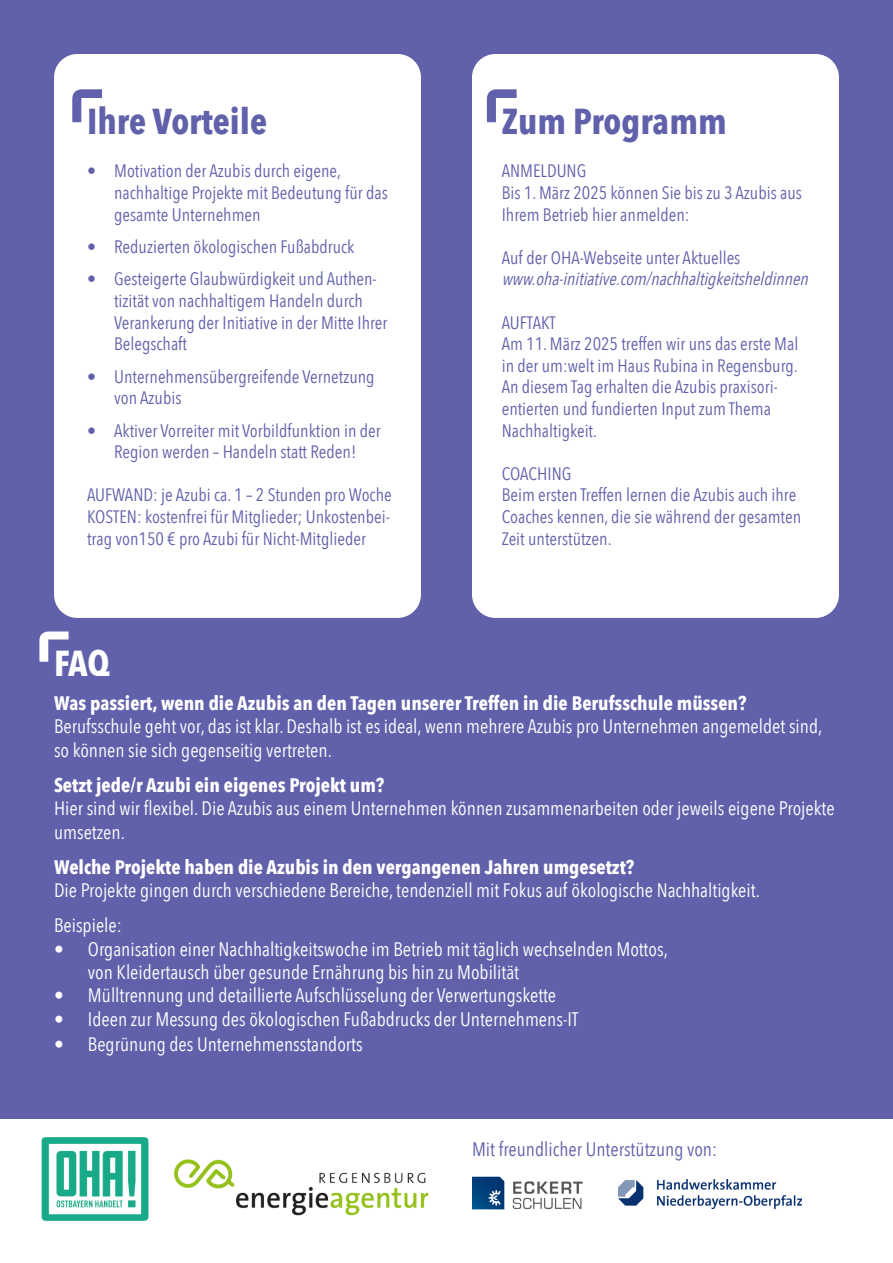
<style>
.page{position:relative;width:893px;height:1263px;background:#fff}
.page>*{position:absolute;margin:0;border:0;box-sizing:border-box;transform-origin:0 0}
.t1{font:700 36px "Avenir Next Condensed";color:#6161ab}
.t2{font:700 36px "Avenir Next Condensed";color:#fff}
.t3{font:19.5px/23.4px "Avenir Next Condensed";color:#fff}
.t4{font:700 19.5px "Avenir Next Condensed";color:#fff}
.t5{font:19.5px "Avenir Next Condensed";color:#6161ab}
.t6{font:18px/21.6px "Avenir Next Condensed";color:#6161ab}
.t7{font:italic 18px "Avenir Next Condensed";color:#6161ab}
</style>
<div class="page">
<div style="left:0;top:0;width:893px;height:1118px;background:#6161ab"></div>
<div style="left:55px;top:55px;width:365px;height:561px;background:#fff;border-radius:22px"></div>
<div style="left:54px;top:54px;width:367px;height:564px;border:3px solid #fff;border-radius:22px"></div>
<svg style="left:72px;top:89px;width:30px;height:33px"></svg>
<div style="left:473px;top:55px;width:365px;height:561px;background:#fff;border-radius:22px"></div>
<div style="left:472px;top:54px;width:367px;height:564px;border:3px solid #fff;border-radius:22px"></div>
<svg style="left:487px;top:89px;width:30px;height:33px"></svg>
<svg style="left:39px;top:631px;width:30px;height:31px"></svg>
<img style="left:619px;top:1179px;width:182px;height:30px">
<img style="left:41px;top:1137px;width:108px;height:85px">
<img style="left:174px;top:1159px;width:255px;height:57px">
<img style="left:472px;top:1176px;width:111px;height:34px">
<p class="t1" style="left:87px;top:99px;width:181px">Ihre Vorteile</p>
<p class="t6" style="left:114px;top:159px;width:275px;text-indent:-27px">• Motivation der Azubis durch eigene, nachhaltige Projekte mit Bedeutung für das gesamte Unternehmen</p>
<p class="t6" style="left:87px;top:235px;width:269px">• Reduzierten ökologischen Fußabdruck</p>
<p class="t6" style="left:114px;top:267px;width:275px;text-indent:-27px">• Gesteigerte Glaubwürdigkeit und Authen&shy;tizität von nachhaltigem Handeln durch Verankerung der Initiative in der Mitte Ihrer Belegschaft</p>
<p class="t6" style="left:114px;top:365px;width:262px;text-indent:-27px">• Unternehmensübergreifende Vernetzung von Azubis</p>
<p class="t6" style="left:87px;top:419px;width:295px;text-align:center">• Aktiver Vorreiter mit Vorbildfunktion in der<br>Region werden – Handeln statt Reden!</p>
<p class="t6" style="left:87px;top:483px;width:306px">AUFWAND: je Azubi ca. 1 – 2 Stunden pro Woche</p>
<p class="t6" style="left:87px;top:505px;width:304px">KOSTEN: kostenfrei für Mitglieder; Unkostenbei&shy;trag von150 € pro Azubi für Nicht-Mitglieder</p>
<p class="t1" style="left:502px;top:99px;width:226px">Zum Programm</p>
<p class="t6" style="left:502px;top:159px;width:86px">ANMELDUNG</p>
<p class="t6" style="left:502px;top:181px;width:302px">Bis 1. März 2025 können Sie bis zu 3 Azubis aus<br>Ihrem Betrieb hier anmelden:</p>
<p class="t6" style="left:502px;top:246px;width:240px">Auf der OHA-Webseite unter Aktuelles</p>
<p class="t7" style="left:502px;top:264px;width:314px">www.oha-initiative.com/nachhaltigkeitsheldinnen</p>
<p class="t6" style="left:502px;top:311px;width:55px">AUFTAKT</p>
<p class="t6" style="left:502px;top:332px;width:298px">Am 11. März 2025 treffen wir uns das erste Mal in der um:welt im Haus Rubina in Regensburg.<br>An diesem Tag erhalten die Azubis praxisori&shy;entierten und fundierten Input zum Thema Nachhaltigkeit.</p>
<p class="t6" style="left:502px;top:462px;width:71px">COACHING</p>
<p class="t6" style="left:502px;top:483px;width:301px">Beim ersten Treffen lernen die Azubis auch ihre<br>Coaches kennen, die sie während der gesamten<br>Zeit unterstützen.</p>
<p class="t2" style="left:54px;top:641px;width:57px">FAQ</p>
<p class="t4" style="left:54px;top:691px;width:694px">Was passiert, wenn die Azubis an den Tagen unserer Treffen in die Berufsschule müssen?</p>
<p class="t3" style="left:54px;top:714px;width:770px">Berufsschule geht vor, das ist klar. Deshalb ist es ideal, wenn mehrere Azubis pro Unternehmen angemeldet sind, so können sie sich gegenseitig vertreten.</p>
<p class="t4" style="left:54px;top:773px;width:332px">Setzt jede/r Azubi ein eigenes Projekt um?</p>
<p class="t3" style="left:54px;top:796px;width:782px">Hier sind wir flexibel. Die Azubis aus einem Unternehmen können zusammenarbeiten oder jeweils eigene Projekte umsetzen.</p>
<p class="t4" style="left:54px;top:855px;width:582px">Welche Projekte haben die Azubis in den vergangenen Jahren umgesetzt?</p>
<p class="t3" style="left:54px;top:877px;width:707px">Die Projekte gingen durch verschiedene Bereiche, tendenziell mit Fokus auf ökologische Nachhaltigkeit.</p>
<p class="t3" style="left:54px;top:913px;width:69px">Beispiele:</p>
<p class="t3" style="left:88px;top:936px;width:581px;text-indent:-34px">• Organisation einer Nachhaltigkeitswoche im Betrieb mit täglich wechselnden Mottos, von Kleidertausch über gesunde Ernährung bis hin zu Mobilität</p>
<p class="t3" style="left:54px;top:983px;width:504px">• Mülltrennung und detaillierte Aufschlüsselung der Verwertungskette</p>
<p class="t3" style="left:54px;top:1006px;width:526px">• Ideen zur Messung des ökologischen Fußabdrucks der Unternehmens-IT</p>
<p class="t3" style="left:54px;top:1031px;width:310px">• Begrünung des Unternehmensstandorts</p>
<p class="t5" style="left:472px;top:1132px;width:247px">Mit freundlicher Unterstützung von:</p>
</div>
